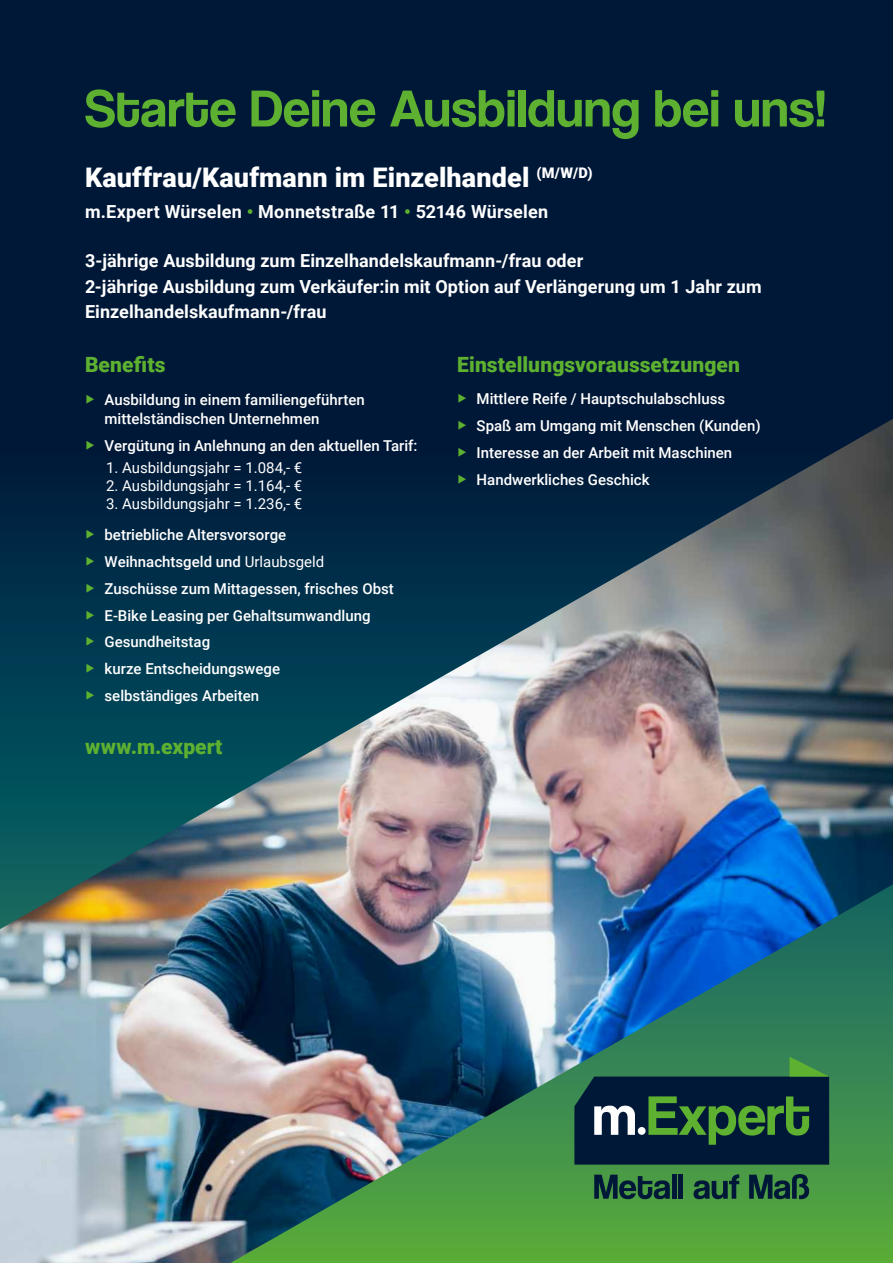
<style>
.page{position:relative;width:893px;height:1263px;background:#001837}
.page>*{position:absolute;margin:0;border:0;box-sizing:border-box;transform-origin:0 0}
.t1{font:54px "Coolvetica Rg";letter-spacing:.005em;color:#5eb130}
.t2{font:900 27px "Roboto";letter-spacing:.005em;color:#fff}
.t3{font:900 21px "Roboto";letter-spacing:.005em;color:#5eb130}
.t4{font:700 18px/25.5px "Roboto";letter-spacing:.005em;color:#fff}
.t5{font:500 15px/26.7px "Roboto";color:#fff}
.t6{font:15px/31px "Roboto";color:#fff}
.s1{font-weight:900;color:#5eb130}
.s2{font-weight:400;font-size:18px;color:#5eb130}
.s3{font-size:18px;color:#5eb130}
.s4{font-weight:500}
.s5{font-weight:400}
</style>
<div class="page">
<img style="left:0;top:419px;width:893px;height:844px">
<h1 class="t1" style="left:85px;top:77px;width:744px">Starte Deine Ausbildung bei uns!</h1>
<h2 class="t2" style="left:85px;top:158px;width:509px">Kauffrau/Kaufmann im Einzelhandel <sup>(M/W/D)</sup></h2>
<p class="t4" style="left:85px;top:198px;width:465px">m.Expert Würselen <span class="s1">•</span> Monnetstraße 11 <span class="s1">•</span> 52146 Würselen</p>
<p class="t4" style="left:85px;top:247px;width:678px">3-jährige Ausbildung zum Einzelhandelskaufmann-/frau oder<br>2-jährige Ausbildung zum Verkäufer:in mit Option auf Verlängerung um 1 Jahr zum<br>Einzelhandelskaufmann-/frau</p>
<h3 class="t3" style="left:85px;top:350px;width:82px">Benefits</h3>
<p class="t5" style="left:105px;top:389px;width:262px;line-height:19.5px;text-indent:-20px"><span class="s2">‣</span> Ausbildung in einem familiengeführten mittelständischen Unternehmen</p>
<p class="t5" style="left:85px;top:432px;width:334px"><span class="s2">‣</span> Vergütung in Anlehnung an den aktuellen Tarif:</p>
<p class="t6" style="left:106px;top:452px;width:198px">1. Ausbildungsjahr = 1.084,- €</p>
<p class="t6" style="left:106px;top:470px;width:198px">2. Ausbildungsjahr = 1.164,- €</p>
<p class="t6" style="left:85px;top:488px;width:219px;text-indent:21px">3. Ausbildungsjahr = 1.236,- € <span class="s3">‣</span> <span class="s4">betriebliche Altersvorsorge</span></p>
<p class="t5" style="left:85px;top:548px;width:310px"><span class="s2">‣</span> Weihnachtsgeld und <span class="s5">Urlaubsgeld<br></span><span class="s2">‣</span> Zuschüsse zum Mittagessen, frisches Obst <span class="s2">‣</span> E-Bike Leasing per Gehaltsumwandlung<br><span class="s2">‣</span> Gesundheitstag<br><span class="s2">‣</span> kurze Entscheidungswege<br><span class="s2">‣</span> selbständiges Arbeiten</p>
<h3 class="t3" style="left:85px;top:732px;width:139px">www.m.expert</h3>
<h3 class="t3" style="left:457px;top:350px;width:284px">Einstellungsvoraussetzungen</h3>
<p class="t5" style="left:457px;top:385px;width:305px"><span class="s2">‣</span> Mittlere Reife / Hauptschulabschluss<br><span class="s2">‣</span> Spaß am Umgang mit Menschen (Kunden) <span class="s2">‣</span> Interesse an der Arbeit mit Maschinen<br><span class="s2">‣</span> Handwerkliches Geschick</p>
</div>
